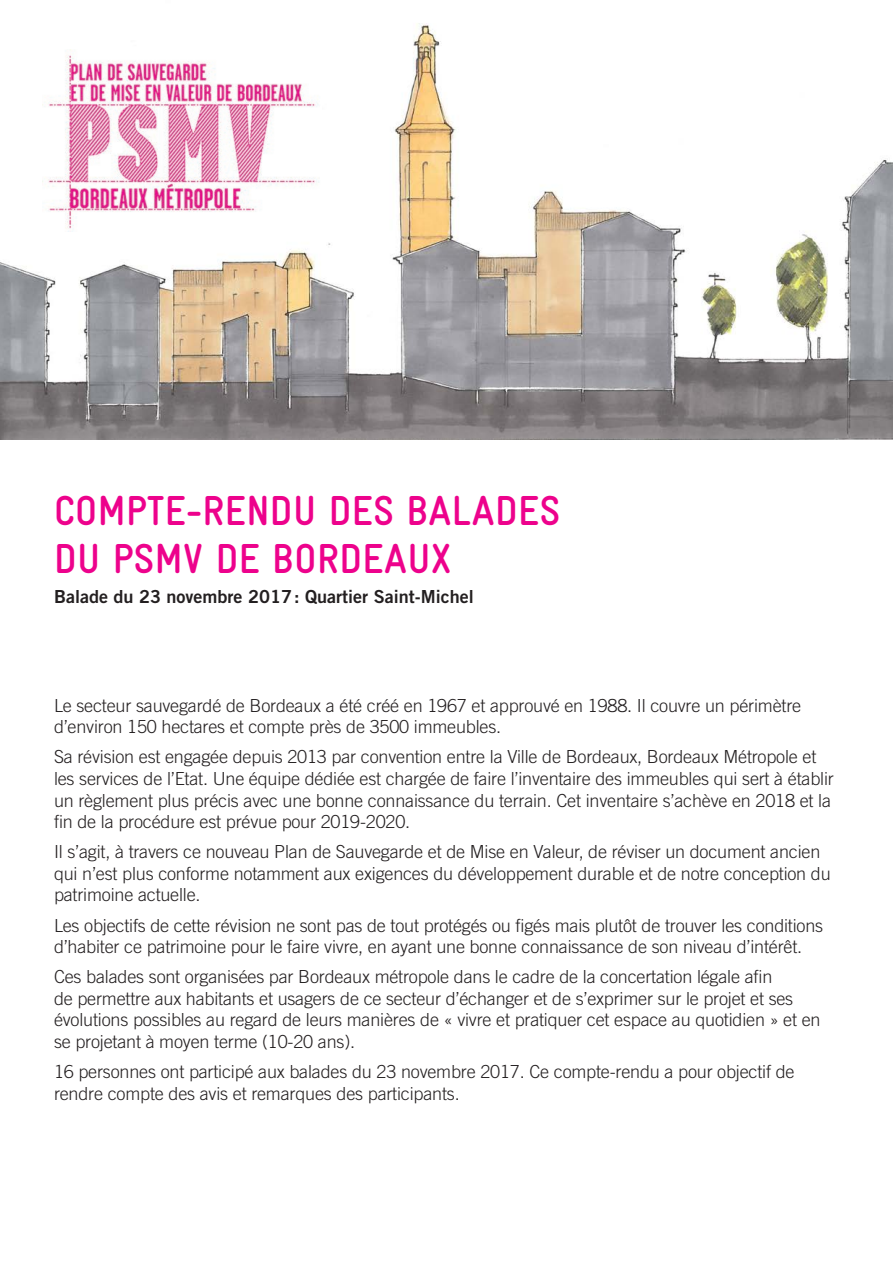
<style>
.page{position:relative;width:893px;height:1263px;background:#fff}
.page>*{position:absolute;margin:0;border:0;box-sizing:border-box;transform-origin:0 0}
.t1{font:700 42px/48px "Gravur Condensed Pro";letter-spacing:.01em;color:#ed028c}
.Chapô{font:300 18px/21.6px "Trade Gothic";letter-spacing:-.01em;color:#231f20}
.t2{font:18px "Trade Gothic Bold Two";color:#231f20}
</style>
<div class="page">
<img style="left:0;top:23px;width:893px;height:416px">
<img style="left:43px;top:50px;width:278px;height:181px">
<p class="t1" style="left:54px;top:487px;width:508px">COMPTE-RENDU DES BALADES<br>DU PSMV DE BORDEAUX</p>
<p class="t2" style="left:54px;top:585px;width:421px">Balade du 23 novembre 2017: Quartier Saint-Michel</p>
<p class="Chapô" style="left:54px;top:694px;width:749px">Le secteur sauvegardé de Bordeaux a été créé en 1967 et approuvé en 1988. Il couvre un périmètre d’environ 150 hectares et compte près de 3500 immeubles.</p>
<p class="Chapô" style="left:54px;top:746px;width:781px">Sa révision est engagée depuis 2013 par convention entre la Ville de Bordeaux, Bordeaux Métropole et les services de l’Etat. Une équipe dédiée est chargée de faire l’inventaire des immeubles qui sert à établir un règlement plus précis avec une bonne connaissance du terrain. Cet inventaire s’achève en 2018 et la fin de la procédure est prévue pour 2019-2020.</p>
<p class="Chapô" style="left:54px;top:841px;width:778px">Il s’agit, à travers ce nouveau Plan de Sauvegarde et de Mise en Valeur, de réviser un document ancien qui n’est plus conforme notamment aux exigences du développement durable et de notre conception du patrimoine actuelle.</p>
<p class="Chapô" style="left:54px;top:914px;width:771px">Les objectifs de cette révision ne sont pas de tout protégés ou figés mais plutôt de trouver les conditions d’habiter ce patrimoine pour le faire vivre, en ayant une bonne connaissance de son niveau d’intérêt.</p>
<p class="Chapô" style="left:54px;top:966px;width:768px">Ces balades sont organisées par Bordeaux métropole dans le cadre de la concertation légale afin<br>de permettre aux habitants et usagers de ce secteur d’échanger et de s’exprimer sur le projet et ses évolutions possibles au regard de leurs manières de « vivre et pratiquer cet espace au quotidien » et en se projetant à moyen terme (10-20 ans).</p>
<p class="Chapô" style="left:54px;top:1061px;width:742px">16 personnes ont participé aux balades du 23 novembre 2017. Ce compte-rendu a pour objectif de rendre compte des avis et remarques des participants.</p>
</div>
